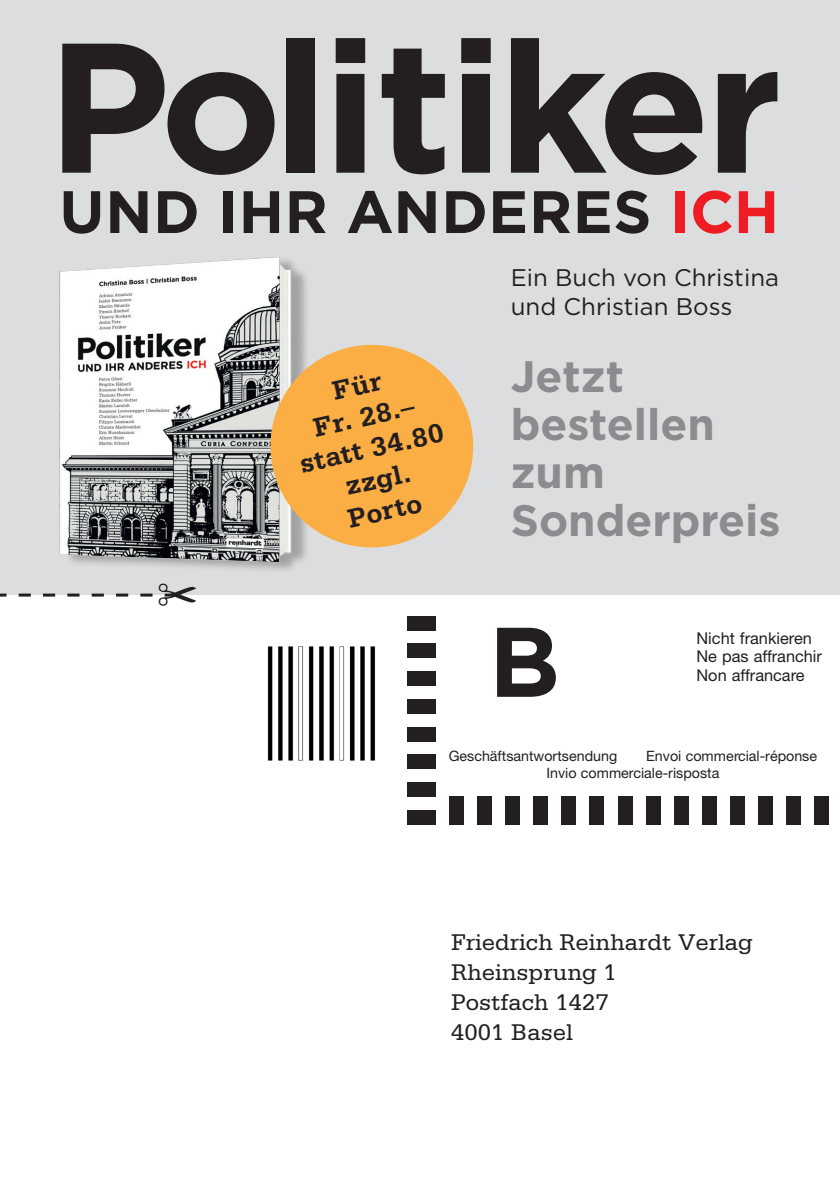
<style>
.page{position:relative;width:840px;height:1191px;background:#fff}
.page>*{position:absolute;margin:0;border:0;box-sizing:border-box;transform-origin:0 0}
.t1{font:700 184.2px "Gotham HTF";letter-spacing:-.03em;color:#231f20}
.t2{font:700 98.6px "Gotham HTF";color:#231f20}
.t3{font:700 59.6px "Gotham HTF";letter-spacing:.01em;color:#231f20}
.t4{font:700 44px/48px "Gotham HTF";color:#8a8c8f}
.t5{font:700 28px/32px "Serifa";color:#231f20;text-align:center}
.t6{font:24px/30px "Serifa";color:#231f20}
.t7{font:24px/28.8px "Gotham HTF";color:#231f20}
.t8{font:16.4px/18.4px "Helvetica Neue";color:#231f20}
.t9{font:14.2px/16.4px "Helvetica Neue";color:#231f20}
.s1{color:#ee1d23}
</style>
<div class="page">
<div style="left:0;top:0;width:839px;height:595px;background:#dcdddf"></div>
<img style="left:59px;top:257px;width:244px;height:313px">
<div style="left:449px;top:795px;width:14px;height:29px;background:#231f20"></div>
<div style="left:477px;top:795px;width:14px;height:29px;background:#231f20"></div>
<div style="left:505px;top:795px;width:14px;height:29px;background:#231f20"></div>
<div style="left:533px;top:795px;width:14px;height:29px;background:#231f20"></div>
<div style="left:561px;top:795px;width:15px;height:29px;background:#231f20"></div>
<div style="left:589px;top:795px;width:15px;height:29px;background:#231f20"></div>
<div style="left:617px;top:795px;width:15px;height:29px;background:#231f20"></div>
<div style="left:645px;top:795px;width:15px;height:29px;background:#231f20"></div>
<div style="left:673px;top:795px;width:15px;height:29px;background:#231f20"></div>
<div style="left:701px;top:795px;width:15px;height:29px;background:#231f20"></div>
<div style="left:729px;top:795px;width:15px;height:29px;background:#231f20"></div>
<div style="left:757px;top:795px;width:15px;height:29px;background:#231f20"></div>
<div style="left:785px;top:795px;width:15px;height:29px;background:#231f20"></div>
<div style="left:813px;top:795px;width:15px;height:29px;background:#231f20"></div>
<div style="left:407px;top:810px;width:29px;height:14px;background:#231f20"></div>
<div style="left:407px;top:782px;width:29px;height:14px;background:#231f20"></div>
<div style="left:407px;top:754px;width:29px;height:15px;background:#231f20"></div>
<div style="left:407px;top:727px;width:29px;height:14px;background:#231f20"></div>
<div style="left:407px;top:699px;width:29px;height:14px;background:#231f20"></div>
<div style="left:407px;top:671px;width:29px;height:15px;background:#231f20"></div>
<div style="left:407px;top:643px;width:29px;height:15px;background:#231f20"></div>
<div style="left:407px;top:616px;width:29px;height:14px;background:#231f20"></div>
<img style="left:267px;top:646px;width:108px;height:115px">
<svg style="left:260px;top:335px;width:214px;height:222px;fill:#fbae43"></svg>
<svg style="left:0;top:593px;width:177px;height:4px"></svg>
<h1 class="t1" style="left:47px;top:1px;width:736px">Politiker</h1>
<h3 class="t3" style="left:59px;top:177px;width:721px">UND IHR ANDERES <span class="s1">ICH</span></h3>
<h3 class="t7" style="left:510px;top:263px;width:269px">Ein Buch von Christina und Christian Boss</h3>
<h3 class="t5" style="left:282px;top:386px;width:148px;rotate:-13deg">Für<br>Fr. 28.– statt 34.80 zzgl.<br>Porto</h3>
<h3 class="t4" style="left:510px;top:351px;width:271px">Jetzt bestellen zum<br>Sonderpreis</h3>
<h2 class="t2" style="left:488px;top:605px;width:73px">B</h2>
<p class="t8" style="left:696px;top:628px;width:127px">Nicht frankieren<br>Ne pas affranchir<br>Non affrancare</p>
<p class="t9" style="left:448px;top:748px;width:170px">Geschäftsantwortsendung</p>
<p class="t9" style="left:546px;top:748px;width:272px;text-indent:100px">Envoi commercial-réponse<br>Invio commerciale-risposta</p>
<h3 class="t6" style="left:451px;top:927px;width:303px">Friedrich Reinhardt Verlag<br>Rheinsprung 1<br>Postfach 1427<br>4001 Basel</h3>
</div>
